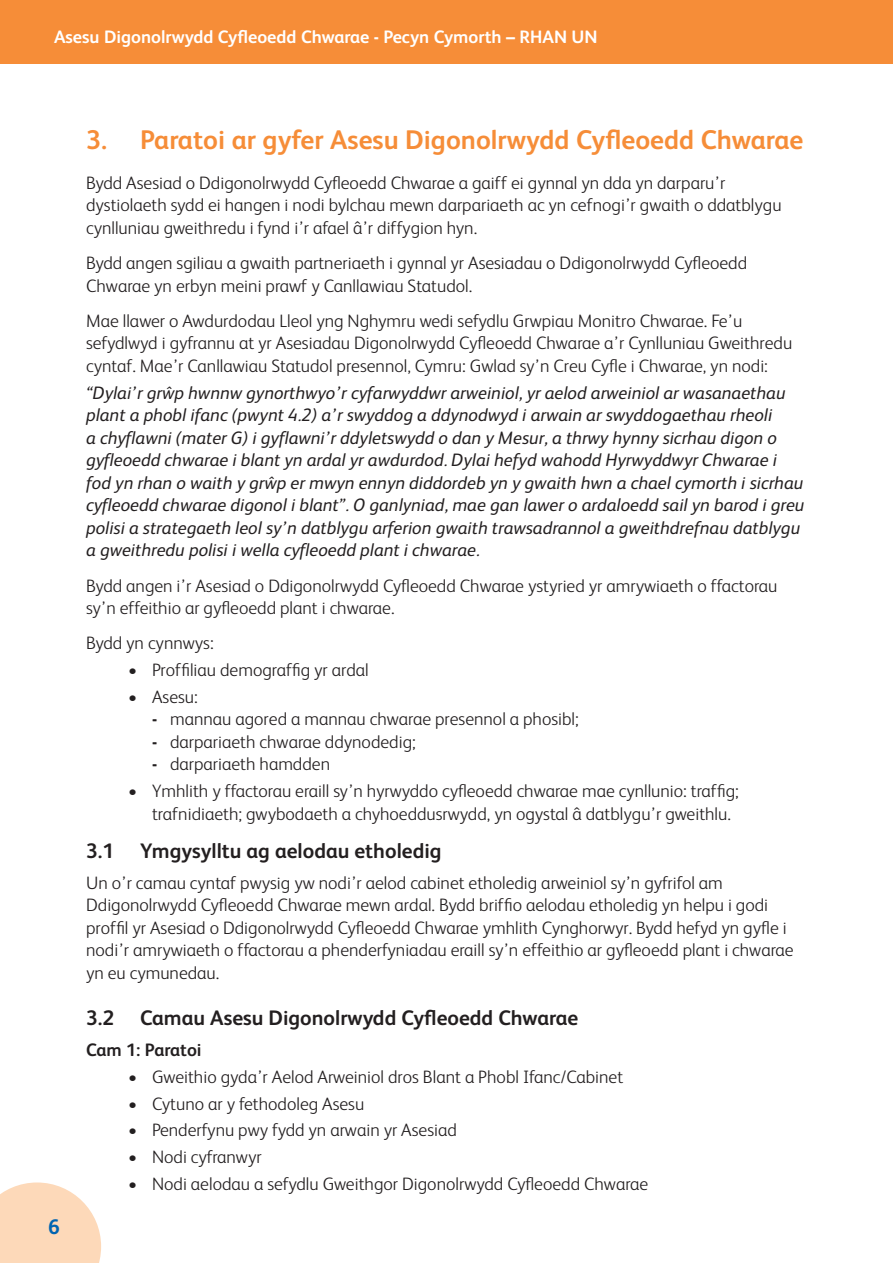
<style>
.page{position:relative;width:893px;height:1263px;background:#fff}
.page>*{position:absolute;margin:0;border:0;box-sizing:border-box;transform-origin:0 0}
.t1{font:700 27px "FS Albert";color:#f68d38}
.t2{font:700 21px "FS Albert";color:#231f20}
.t3{font:700 21px "FS Albert";color:#0164b1}
.t4{font:300 18px/22.5px "FS Albert";color:#231f20}
.t5{font:italic 18px/22.5px "FS Albert";color:#231f20}
.t6{font:700 18px "FS Albert";color:#fff}
.t7{font:700 18px "FS Albert";color:#231f20}
.s1{font-weight:700}
</style>
<div class="page">
<svg style="left:0;top:1182px;width:101px;height:81px;background:#fdddc2"></svg>
<div style="left:0;top:0;width:893px;height:64px;background:#f68d38"></div>
<p class="t6" style="left:54px;top:25px;width:545px">Asesu Digonolrwydd Cyfleoedd Chwarae - Pecyn Cymorth – RHAN UN</p>
<p class="t3" style="left:48px;top:1212px;width:13px">6</p>
<h1 class="t1" style="left:86px;top:122px;width:719px">3. Paratoi ar gyfer Asesu Digonolrwydd Cyfleoedd Chwarae</h1>
<p class="t4" style="left:86px;top:171px;width:697px">Bydd Asesiad o Ddigonolrwydd Cyfleoedd Chwarae a gaiff ei gynnal yn dda yn darparu’r dystiolaeth sydd ei hangen i nodi bylchau mewn darpariaeth ac yn cefnogi’r gwaith o ddatblygu cynlluniau gweithredu i fynd i’r afael â’r diffygion hyn.</p>
<p class="t4" style="left:86px;top:251px;width:663px">Bydd angen sgiliau a gwaith partneriaeth i gynnal yr Asesiadau o Ddigonolrwydd Cyfleoedd<br>Chwarae yn erbyn meini prawf y Canllawiau Statudol.</p>
<p class="t4" style="left:86px;top:309px;width:708px">Mae llawer o Awdurdodau Lleol yng Nghymru wedi sefydlu Grwpiau Monitro Chwarae. Fe’u sefydlwyd i gyfrannu at yr Asesiadau Digonolrwydd Cyfleoedd Chwarae a’r Cynlluniau Gweithredu cyntaf. Mae’r Canllawiau Statudol presennol, Cymru: Gwlad sy’n Creu Cyfle i Chwarae, yn nodi:</p>
<p class="t5" style="left:86px;top:381px;width:720px">“Dylai’r grŵp hwnnw gynorthwyo’r cyfarwyddwr arweiniol, yr aelod arweiniol ar wasanaethau plant a phobl ifanc (pwynt 4.2) a’r swyddog a ddynodwyd i arwain ar swyddogaethau rheoli<br>a chyflawni (mater G) i gyflawni’r ddyletswydd o dan y Mesur, a thrwy hynny sicrhau digon o gyfleoedd chwarae i blant yn ardal yr awdurdod. Dylai hefyd wahodd Hyrwyddwyr Chwarae i fod yn rhan o waith y grŵp er mwyn ennyn diddordeb yn y gwaith hwn a chael cymorth i sicrhau cyfleoedd chwarae digonol i blant”. O ganlyniad, mae gan lawer o ardaloedd sail yn barod i greu polisi a strategaeth leol sy’n datblygu arferion gwaith trawsadrannol a gweithdrefnau datblygu a gweithredu polisi i wella cyfleoedd plant i chwarae.</p>
<p class="t4" style="left:86px;top:573px;width:693px">Bydd angen i’r Asesiad o Ddigonolrwydd Cyfleoedd Chwarae ystyried yr amrywiaeth o ffactorau sy’n effeithio ar gyfleoedd plant i chwarae.</p>
<p class="t4" style="left:86px;top:631px;width:129px">Bydd yn cynnwys:</p>
<p class="t4" style="left:128px;top:658px;width:242px">• Proffiliau demograffig yr ardal</p>
<p class="t4" style="left:128px;top:684px;width:71px">• Asesu:</p>
<p class="t4" style="left:152px;top:707px;width:428px"><span class="s1">-</span> mannau agored a mannau chwarae presennol a phosibl;</p>
<p class="t4" style="left:152px;top:729px;width:265px"><span class="s1">-</span> darpariaeth chwarae ddynodedig;</p>
<p class="t4" style="left:152px;top:752px;width:179px"><span class="s1">-</span> darpariaeth hamdden</p>
<p class="t4" style="left:152px;top:779px;width:588px;text-indent:-24px">• Ymhlith y ffactorau eraill sy’n hyrwyddo cyfleoedd chwarae mae cynllunio: traffig; trafnidiaeth; gwybodaeth a chyhoeddusrwydd, yn ogystal â datblygu’r gweithlu.</p>
<p class="t2" style="left:86px;top:836px;width:357px">3.1 Ymgysylltu ag aelodau etholedig</p>
<p class="t4" style="left:86px;top:870px;width:709px">Un o’r camau cyntaf pwysig yw nodi’r aelod cabinet etholedig arweiniol sy’n gyfrifol am Ddigonolrwydd Cyfleoedd Chwarae mewn ardal. Bydd briffio aelodau etholedig yn helpu i godi proffil yr Asesiad o Ddigonolrwydd Cyfleoedd Chwarae ymhlith Cynghorwyr. Bydd hefyd yn gyfle i nodi’r amrywiaeth o ffactorau a phenderfyniadau eraill sy’n effeithio ar gyfleoedd plant i chwarae yn eu cymunedau.</p>
<p class="t2" style="left:86px;top:1003px;width:494px">3.2 Camau Asesu Digonolrwydd Cyfleoedd Chwarae</p>
<p class="t7" style="left:86px;top:1037px;width:117px">Cam 1: Paratoi</p>
<p class="t4" style="left:128px;top:1064px;width:497px">• Gweithio gyda’r Aelod Arweiniol dros Blant a Phobl Ifanc/Cabinet</p>
<p class="t4" style="left:128px;top:1091px;width:238px">• Cytuno ar y fethodoleg Asesu</p>
<p class="t4" style="left:128px;top:1118px;width:330px">• Penderfynu pwy fydd yn arwain yr Asesiad</p>
<p class="t4" style="left:128px;top:1145px;width:135px">• Nodi cyfranwyr</p>
<p class="t4" style="left:128px;top:1171px;width:522px">• Nodi aelodau a sefydlu Gweithgor Digonolrwydd Cyfleoedd Chwarae</p>
</div>
